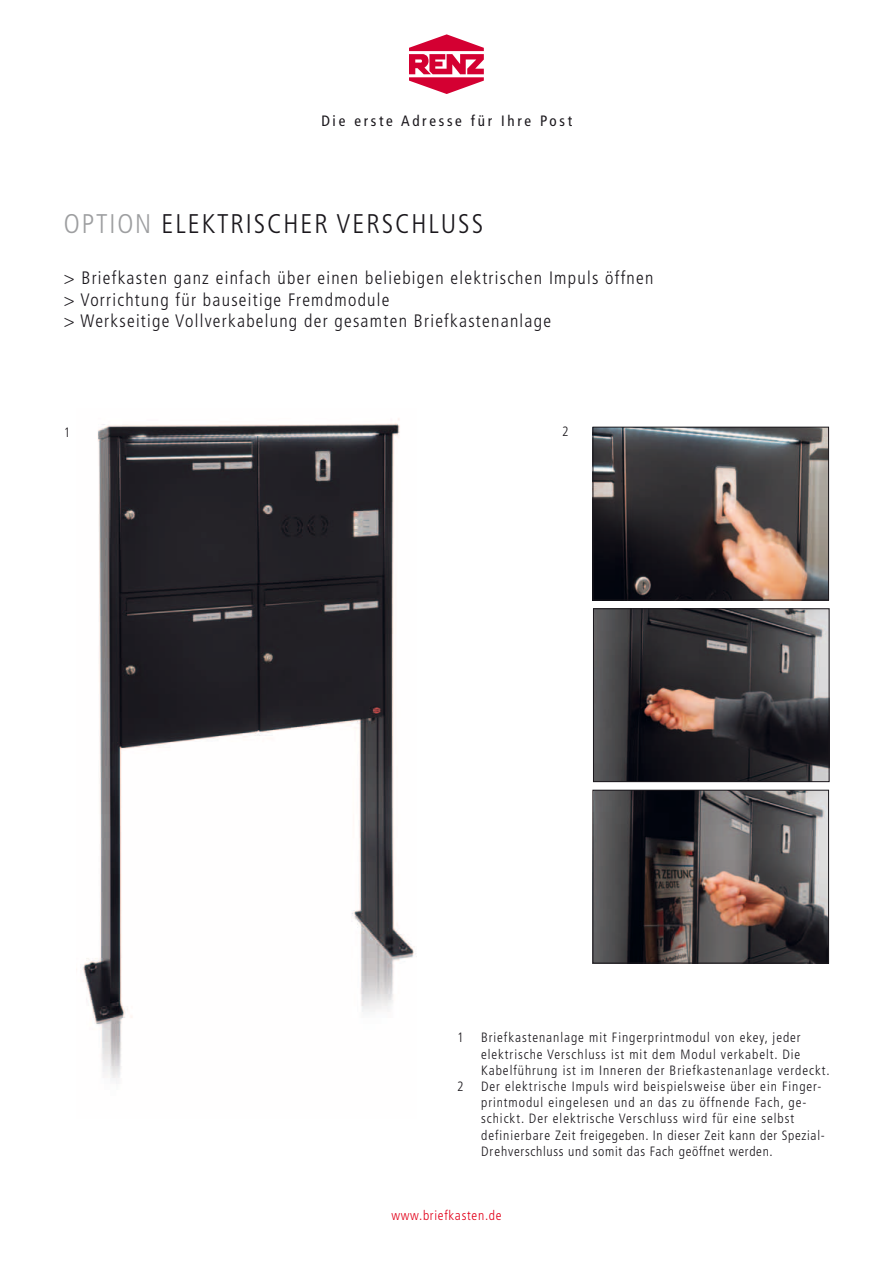
<style>
.page{position:relative;width:893px;height:1263px;background:#fff}
.page>*{position:absolute;margin:0;border:0;box-sizing:border-box;transform-origin:0 0}
.t1{font:300 condensed 27px "Frutiger LT";letter-spacing:.07em;color:#1a171c}
.t2{font:300 condensed 18px/21.6px "Frutiger LT";letter-spacing:.07em;color:#1a171c}
.t3{font:condensed 15px "Frutiger LT";letter-spacing:.18em;color:#1a171c}
.t4{font:300 condensed 13.5px/16.2px "Frutiger LT";letter-spacing:.07em;color:#1a171c}
.t5{font:300 condensed 13.5px "Frutiger LT";letter-spacing:.05em;color:#e2001a}
.s1{color:#9d9ea0}
</style>
<div class="page">
<svg style="left:409px;top:34px;width:75px;height:60px"></svg>
<img style="left:595px;top:429px;width:232px;height:169px">
<div style="left:593px;top:427px;width:236px;height:173px;border:1px solid #1a171c"></div>
<img style="left:595px;top:611px;width:232px;height:169px">
<div style="left:593px;top:609px;width:236px;height:173px;border:1px solid #1a171c"></div>
<img style="left:595px;top:792px;width:232px;height:169px">
<div style="left:593px;top:790px;width:236px;height:173px;border:1px solid #1a171c"></div>
<img style="left:82px;top:418px;width:334px;height:665px">
<p class="t3" style="left:321px;top:112px;width:252px">Die erste Adresse für Ihre Post</p>
<h1 class="t1" style="left:64px;top:208px;width:421px"><span class="s1">OPTION</span> Elektrischer Verschluss</h1>
<h2 class="t2" style="left:64px;top:267px;width:591px">&gt; Briefkasten ganz einfach über einen beliebigen elektrischen Impuls öffnen &gt; Vorrichtung für bauseitige Fremdmodule<br>&gt; Werkseitige Vollverkabelung der gesamten Briefkastenanlage</h2>
<p class="t4" style="left:64px;top:424px;width:8px">1</p>
<p class="t4" style="left:562px;top:424px;width:8px">2</p>
<p class="t4" style="left:457px;top:1030px;width:8px">1</p>
<p class="t4" style="left:481px;top:1030px;width:321px">Briefkastenanlage mit Fingerprintmodul von ekey, jeder</p>
<p class="t4" style="left:481px;top:1046px;width:321px">elektrische Verschluss ist mit dem Modul verkabelt. Die</p>
<p class="t4" style="left:457px;top:1062px;width:374px">Kabelführung ist im Inneren der Briefkastenanlage verdeckt.</p>
<p class="t4" style="left:457px;top:1078px;width:8px">2</p>
<p class="t4" style="left:481px;top:1078px;width:345px">Der elektrische Impuls wird beispielsweise über ein Finger&shy;printmodul eingelesen und an das zu öffnende Fach, ge&shy;schickt. Der elektrische Verschluss wird für eine selbst definierbare Zeit freigegeben. In dieser Zeit kann der Spezial-Drehverschluss und somit das Fach geöffnet werden.</p>
<p class="t5" style="left:391px;top:1208px;width:112px">www.briefkasten.de</p>
</div>
